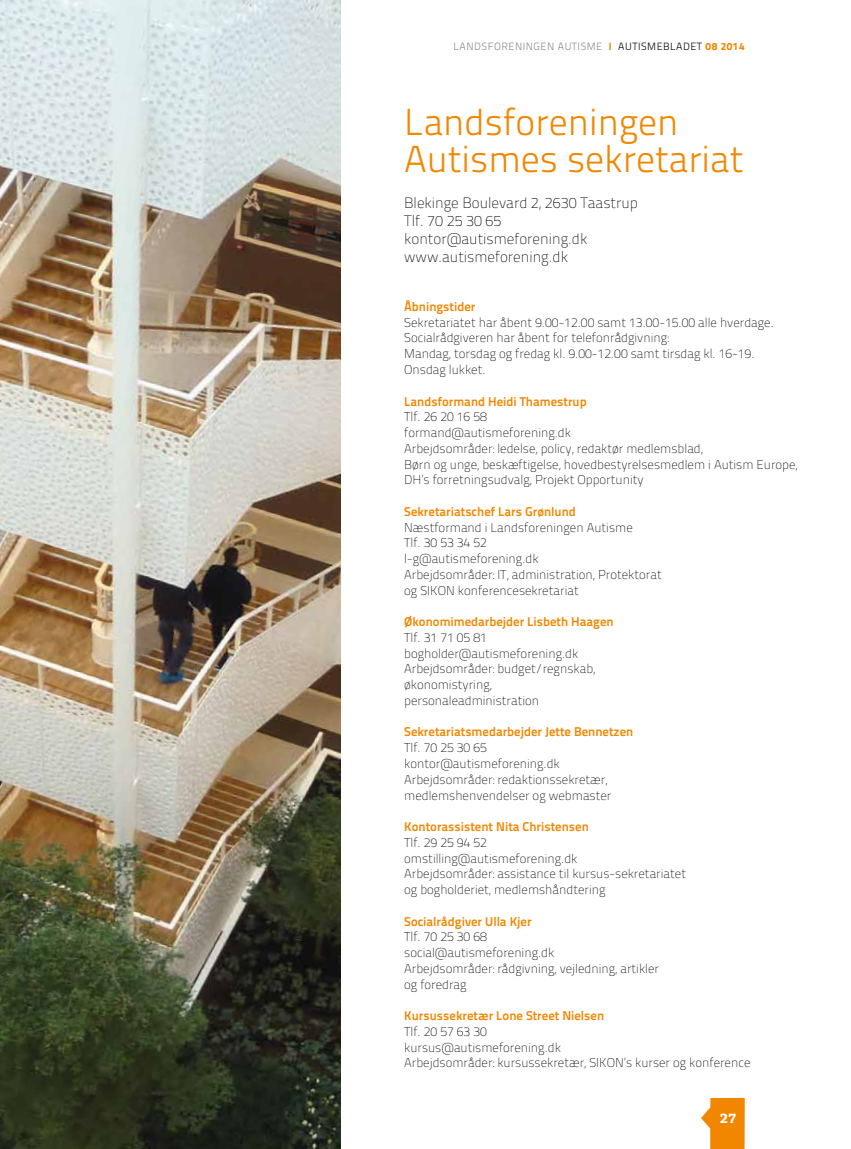
<style>
.page{position:relative;width:851px;height:1149px;background:#fff}
.page>*{position:absolute;margin:0;border:0;box-sizing:border-box;transform-origin:0 0}
.t1{font:300 37.5px/37.5px "Titillium Text 22 L";color:#f18700}
.t2{font:100 15px/18px "Titillium Text 22 L";color:#000}
.t3{font:700 14.55px "Chaparral Pro";color:#fff}
.t4{font:100 12.75px/15.8px "Titillium Text 22 L";color:#000}
.t5{font:700 12.75px "Titillium Text 22 L";color:#f18700}
.t6{font:300 10.5px "Titillium Text 22 L";letter-spacing:.05em;color:#878787}
.s1{font-weight:800;color:#f18700}
.s2{color:#000}
</style>
<div class="page">
<svg style="left:701px;top:1098px;width:43px;height:50px"></svg>
<img style="left:0;top:0;width:340px;height:1148px">
<p class="t6" style="left:453px;top:39px;width:292px">LANDSFORENINGEN AUTISME <span class="s1">I</span> <span class="s2">AUTISMEBLADET</span> <span class="s1">08 2014</span></p>
<h1 class="t1" style="left:404px;top:101px;width:340px">Landsforeningen<br>Autismes sekretariat</h1>
<p class="t2" style="left:404px;top:193px;width:235px">Blekinge Boulevard 2, 2630 Taastrup<br>Tlf. 70 25 30 65 kontor@autismeforening.dk www.autismeforening.dk</p>
<p class="t5" style="left:404px;top:296px;width:73px">Åbningstider</p>
<p class="t4" style="left:404px;top:313px;width:371px">Sekretariatet har åbent 9.00-12.00 samt 13.00-15.00 alle hverdage.<br>Socialrådgiveren har åbent for telefonrådgivning:<br>Mandag, torsdag og fredag kl. 9.00-12.00 samt tirsdag kl. 16-19.<br>Onsdag lukket.</p>
<p class="t5" style="left:404px;top:391px;width:184px">Landsformand Heidi Thamestrup</p>
<p class="t4" style="left:404px;top:408px;width:395px">Tlf. 26 20 16 58<br>formand@autismeforening.dk<br>Arbejdsområder: ledelse, policy, redaktør medlemsblad,<br>Børn og unge, beskæftigelse, hovedbestyrelsesmedlem i Autism Europe, DH’s forretningsudvalg, Projekt Opportunity</p>
<p class="t5" style="left:404px;top:501px;width:173px">Sekretariatschef Lars Grønlund</p>
<p class="t4" style="left:404px;top:518px;width:259px">Næstformand i Landsforeningen Autisme<br>Tlf. 30 53 34 52<br>l-g@autismeforening.dk<br>Arbejdsområder: IT, administration, Protektorat og SIKON konferencesekretariat</p>
<p class="t5" style="left:404px;top:611px;width:211px">Økonomimedarbejder Lisbeth Haagen</p>
<p class="t4" style="left:404px;top:628px;width:193px">Tlf. 31 71 05 81 bogholder@autismeforening.dk<br>Arbejdsområder: budget/regnskab, økonomistyring, personaleadministration</p>
<p class="t5" style="left:404px;top:722px;width:231px">Sekretariatsmedarbejder Jette Bennetzen</p>
<p class="t4" style="left:404px;top:739px;width:209px">Tlf. 70 25 30 65 kontor@autismeforening.dk<br>Arbejdsområder: redaktionssekretær, medlemshenvendelser og webmaster</p>
<p class="t5" style="left:404px;top:816px;width:186px">Kontorassistent Nita Christensen</p>
<p class="t4" style="left:404px;top:833px;width:283px">Tlf. 29 25 94 52<br>omstilling@autismeforening.dk<br>Arbejdsområder: assistance til kursus-sekretariatet og bogholderiet, medlemshåndtering</p>
<p class="t5" style="left:404px;top:911px;width:129px">Socialrådgiver Ulla Kjer</p>
<p class="t4" style="left:404px;top:928px;width:256px">Tlf. 70 25 30 68<br>social@autismeforening.dk<br>Arbejdsområder: rådgivning, vejledning, artikler og foredrag</p>
<p class="t5" style="left:404px;top:1005px;width:201px">Kursussekretær Lone Street Nielsen</p>
<p class="t4" style="left:404px;top:1022px;width:348px">Tlf. 20 57 63 30<br>kursus@autismeforening.dk<br>Arbejdsområder: kursussekretær, SIKON’s kurser og konference</p>
<p class="t3" style="left:719px;top:1109px;width:18px">27</p>
</div>
